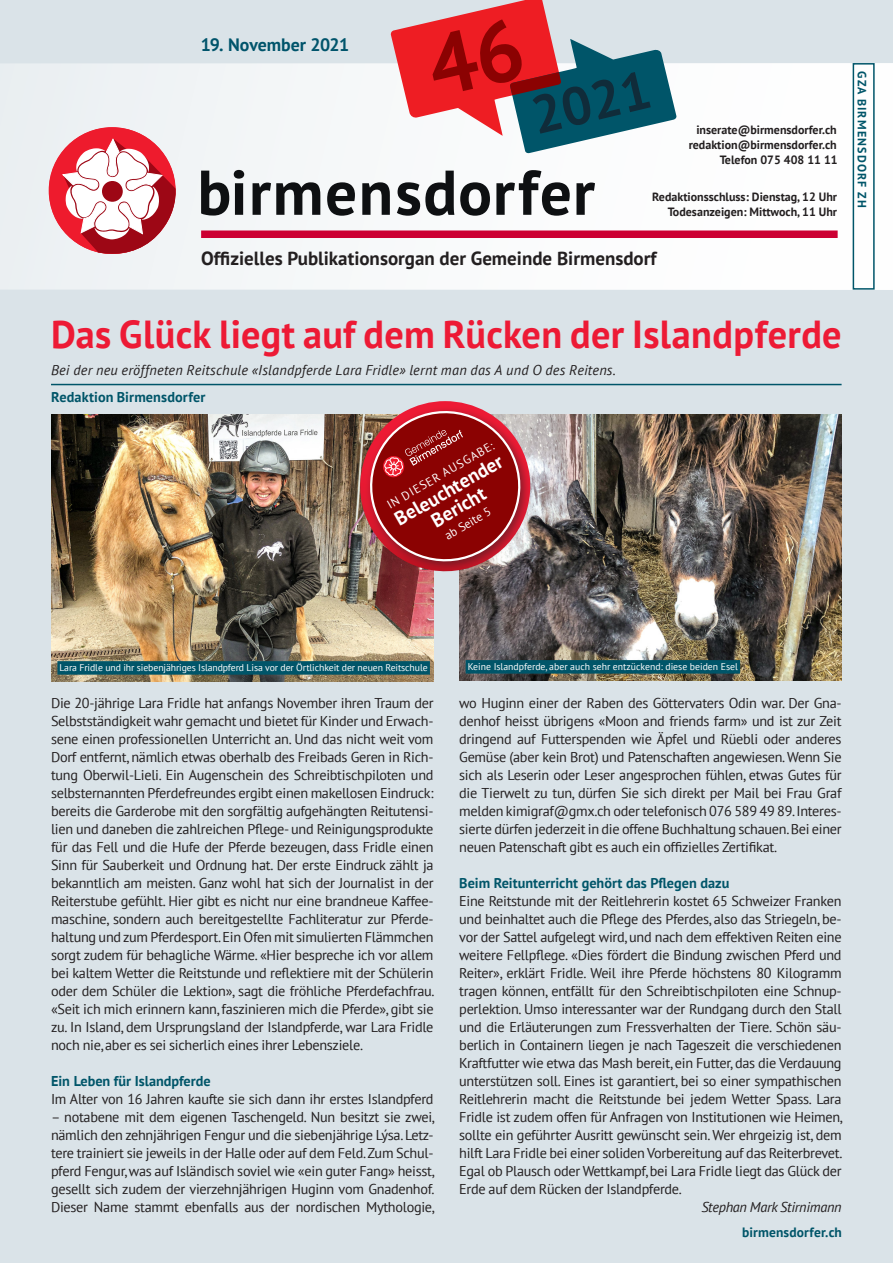
<style>
.page{position:relative;width:893px;height:1263px;background:#dae3e8}
.page>*{position:absolute;margin:0;border:0;box-sizing:border-box;transform-origin:0 0}
.t1{font:700 53.25px "PT Sans";color:#102c3a}
.t2{font:700 39px "PT Sans";letter-spacing:.01em;color:#ed1a35}
.t3{font:700 19.5px/19.5px "PT Sans";color:#fff;text-align:center}
.t4{font:700 19.05px "PT Sans";color:#231f20}
.t5{font:700 17.85px "PT Sans";letter-spacing:-.005em;color:#00546b}
.t6{font:14.25px/18px "PT Sans";letter-spacing:-.02em;color:#231f20;text-align:justify}
.t7{font:700 14.25px "PT Sans";color:#005569}
.t8{font:italic 14.25px "PT Sans";letter-spacing:.015em;color:#231f20}
.t9{font:italic 14.25px "PT Sans";letter-spacing:-.02em;color:#231f20}
.t10{font:700 13.5px "PT Sans";letter-spacing:.01em;color:#005569}
.t11{font:700 12px/15px "PT Sans";color:#231f20;text-align:right}
.t12{font:12px "PT Sans";color:#fff}
.t13{font:700 12px "PT Sans";letter-spacing:.1em;color:#005569}
.t14{font:9.75px "PT Sans";letter-spacing:-.01em;color:#fff}
</style>
<div class="page">
<div style="left:0;top:63px;width:893px;height:226px;background:linear-gradient(to right,#edf1f3,#fff)"></div>
<div style="left:201px;top:230px;width:637px;height:8px;background:#c03"></div>
<svg style="left:201px;top:170px;width:43px;height:46px;background:#76787a"></svg>
<svg style="left:253px;top:182px;width:67px;height:33px;background:#76797a"></svg>
<svg style="left:327px;top:182px;width:28px;height:34px"></svg>
<svg style="left:362px;top:182px;width:28px;height:33px"></svg>
<svg style="left:397px;top:171px;width:57px;height:45px;background:#888a8b"></svg>
<svg style="left:460px;top:182px;width:30px;height:34px"></svg>
<svg style="left:496px;top:170px;width:74px;height:46px;background:#989a9b"></svg>
<svg style="left:576px;top:183px;width:19px;height:32px"></svg>
<div style="left:49px;top:127px;width:127px;height:127px;background:#ee1b2d;border-radius:50%"></div>
<svg style="left:62px;top:136px;width:115px;height:118px"></svg>
<div style="left:853px;top:63px;width:22px;height:227px;border:2px solid #005569"></div>
<img style="left:51px;top:414px;width:383px;height:267px">
<div style="left:57px;top:661px;width:373px;height:14px;background:#005569"></div>
<hr style="left:51px;top:384px;width:791px;height:1px;background:#005569">
<img style="left:459px;top:414px;width:383px;height:266px">
<div style="left:466px;top:660px;width:274px;height:14px;background:#005569"></div>
<img style="left:348px;top:401px;width:194px;height:182px">
<svg style="left:391px;top:0;width:285px;height:153px"></svg>
<p class="t5" style="left:201px;top:33px;width:150px">19. November 2021</p>
<h1 class="t1" style="left:525px;top:82px;width:122px;rotate:-13deg">2021</h1>
<p class="t11" style="left:689px;top:122px;width:150px">inserate@birmensdorfer.ch redaktion@birmensdorfer.ch<br>Telefon 075 408 11 11</p>
<p class="t11" style="left:652px;top:189px;width:186px">Redaktionsschluss: Dienstag, 12 Uhr<br>Todesanzeigen: Mittwoch, 11 Uhr</p>
<h3 class="t4" style="left:201px;top:245px;width:457px">Offizielles Publikationsorgan der Gemeinde Birmensdorf</h3>
<p class="t13" style="left:870px;top:71px;width:137px;rotate:90deg">GZA BIRMENSDORF ZH</p>
<h2 class="t2" style="left:51px;top:309px;width:792px">Das Glück liegt auf dem Rücken der Islandpferde</h2>
<p class="t8" style="left:51px;top:361px;width:566px">Bei der neu eröffneten Reitschule «Islandpferde Lara Fridle» lernt man das A und O des Reitens.</p>
<p class="t7" style="left:51px;top:388px;width:156px">Redaktion Birmensdorfer</p>
<p class="t12" style="left:384px;top:499px;width:123px;rotate:-30deg">IN DIESER AUSGABE:</p>
<h3 class="t3" style="left:391px;top:511px;width:123px;rotate:-30deg">Beleuchtender<br>Bericht</h3>
<p class="t12" style="left:442px;top:529px;width:53px;rotate:-30deg">ab Seite 5</p>
<p class="t14" style="left:60px;top:662px;width:370px">Lara Fridle und ihr siebenjähriges Islandpferd Lisa vor der Örtlichkeit der neuen Reitschule</p>
<p class="t6" style="left:51px;top:693px;width:385px;text-align:left">Die 20-jährige Lara Fridle hat anfangs November ihren Traum der Selbstständigkeit wahr gemacht und bietet für Kinder und Erwach&shy;sene einen professionellen Unterricht an. Und das nicht weit vom Dorf entfernt, nämlich etwas oberhalb des Freibads Geren in Rich&shy;tung Oberwil-Lieli. Ein Augenschein des Schreibtischpiloten und selbsternannten Pferdefreundes ergibt einen makellosen Eindruck: bereits die Garderobe mit den sorgfältig aufgehängten Reitutensi&shy;lien und daneben die zahlreichen Pflege- und Reinigungsprodukte für das Fell und die Hufe der Pferde bezeugen, dass Fridle einen Sinn für Sauberkeit und Ordnung hat. Der erste Eindruck zählt ja bekanntlich am meisten. Ganz wohl hat sich der Journalist in der Reiterstube gefühlt. Hier gibt es nicht nur eine brandneue Kaffee&shy;maschine, sondern auch bereitgestellte Fachliteratur zur Pferde&shy;haltung und zum Pferdesport. Ein Ofen mit simulierten Flämmchen sorgt zudem für behagliche Wärme. «Hier bespreche ich vor allem bei kaltem Wetter die Reitstunde und reflektiere mit der Schülerin oder dem Schüler die Lektion», sagt die fröhliche Pferdefachfrau. «Seit ich mich erinnern kann, faszinieren mich die Pferde», gibt sie zu. In Island, dem Ursprungsland der Islandpferde, war Lara Fridle noch nie, aber es sei sicherlich eines ihrer Lebensziele.</p>
<p class="t7" style="left:51px;top:1071px;width:161px">Ein Leben für Islandpferde</p>
<p class="t6" style="left:51px;top:1089px;width:384px">Im Alter von 16 Jahren kaufte sie sich dann ihr erstes Islandpferd</p>
<p class="t6" style="left:51px;top:1107px;width:385px">– notabene mit dem eigenen Taschengeld. Nun besitzt sie zwei, nämlich den zehnjährigen Fengur und die siebenjährige Lýsa. Letz&shy;tere trainiert sie jeweils in der Halle oder auf dem Feld. Zum Schul&shy;pferd Fengur, was auf Isländisch soviel wie «ein guter Fang» heisst, gesellt sich zudem der vierzehnjährigen Huginn vom Gnadenhof.<br>Dieser Name stammt ebenfalls aus der nordischen Mythologie,</p>
<p class="t14" style="left:468px;top:661px;width:272px">Keine Islandpferde, aber auch sehr entzückend: diese beiden Esel</p>
<p class="t6" style="left:459px;top:693px;width:384px">wo Huginn einer der Raben des Göttervaters Odin war. Der Gna&shy;denhof heisst übrigens «Moon and friends farm» und ist zur Zeit dringend auf Futterspenden wie Äpfel und Rüebli oder anderes Gemüse (aber kein Brot) und Patenschaften angewiesen. Wenn Sie sich als Leserin oder Leser angesprochen fühlen, etwas Gutes für die Tierwelt zu tun, dürfen Sie sich direkt per Mail bei Frau Graf melden kimigraf@gmx.ch oder telefonisch 076 589 49 89. Interes&shy;sierte dürfen jederzeit in die offene Buchhaltung schauen. Bei einer neuen Patenschaft gibt es auch ein offizielles Zertifikat.</p>
<p class="t7" style="left:459px;top:873px;width:272px">Beim Reitunterricht gehört das Pflegen dazu</p>
<p class="t6" style="left:459px;top:891px;width:385px">Eine Reitstunde mit der Reitlehrerin kostet 65 Schweizer Franken und beinhaltet auch die Pflege des Pferdes, also das Striegeln, be&shy;vor der Sattel aufgelegt wird, und nach dem effektiven Reiten eine weitere Fellpflege. «Dies fördert die Bindung zwischen Pferd und Reiter», erklärt Fridle. Weil ihre Pferde höchstens 80 Kilogramm tragen können, entfällt für den Schreibtischpiloten eine Schnup&shy;perlektion. Umso interessanter war der Rundgang durch den Stall und die Erläuterungen zum Fressverhalten der Tiere. Schön säu&shy;berlich in Containern liegen je nach Tageszeit die verschiedenen Kraftfutter wie etwa das Mash bereit, ein Futter, das die Verdauung unterstützen soll. Eines ist garantiert, bei so einer sympathischen Reitlehrerin macht die Reitstunde bei jedem Wetter Spass. Lara Fridle ist zudem offen für Anfragen von Institutionen wie Heimen, sollte ein geführter Ausritt gewünscht sein. Wer ehrgeizig ist, dem hilft Lara Fridle bei einer soliden Vorbereitung auf das Reiterbrevet.<br>Egal ob Plausch oder Wettkampf, bei Lara Fridle liegt das Glück der Erde auf dem Rücken der Islandpferde.</p>
<p class="t9" style="left:701px;top:1197px;width:142px">Stephan Mark Stirnimann</p>
<p class="t10" style="left:742px;top:1224px;width:101px">birmensdorfer.ch</p>
</div>
